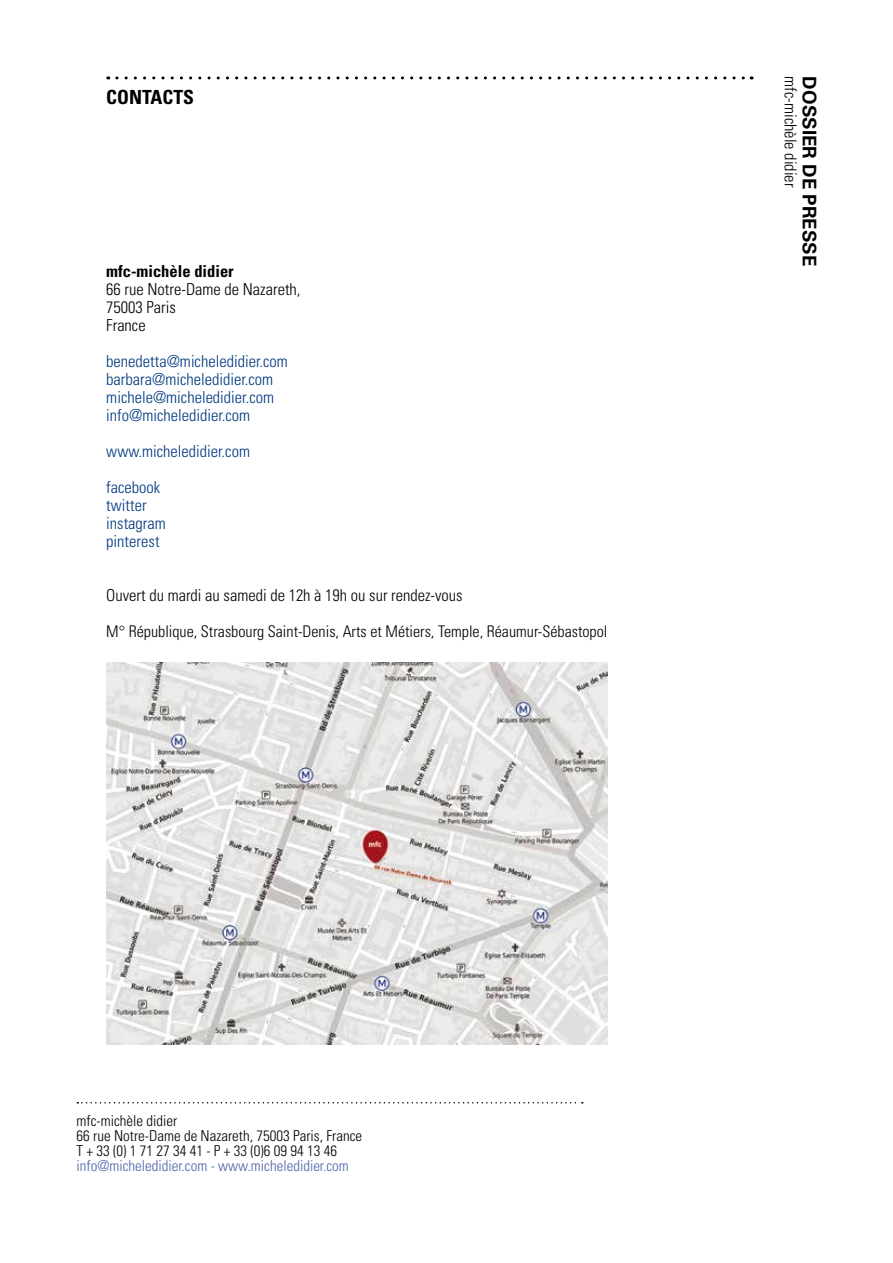
<style>
.page{position:relative;width:893px;height:1263px;background:#fff}
.page>*{position:absolute;margin:0;border:0;box-sizing:border-box;transform-origin:0 0}
.t1{font:700 condensed 19.5px "Univers LT Std";color:#000}
.t2{font:700 18.75px "Univers LT Std";color:#000}
.t3{font:300 condensed 16.5px/18px "Univers LT Std";color:#003882}
.t4{font:300 condensed 16.5px/18px "Univers LT Std";color:#000}
.t5{font:700 condensed 16.5px "Univers LT Std";color:#000}
.t6{font:300 condensed 16.05px "Univers LT Std";color:#000}
.t7{font:300 condensed 15px/15px "Univers LT Std";color:#000}
.t8{font:300 condensed 15px "Univers LT Std";color:#4f63a7}
</style>
<div class="page">
<svg style="left:77px;top:1102px;width:506px;height:1px"></svg>
<svg style="left:117px;top:76px;width:635px;height:3px"></svg>
<img style="left:107px;top:662px;width:501px;height:382px">
<p class="t1" style="left:106px;top:86px;width:89px">CONTACTS</p>
<p class="t5" style="left:106px;top:261px;width:129px">mfc-michèle didier</p>
<p class="t4" style="left:106px;top:280px;width:196px">66 rue Notre-Dame de Nazareth,<br>75003 Paris<br>France</p>
<p class="t3" style="left:106px;top:352px;width:183px">benedetta@micheledidier.com barbara@micheledidier.com michele@micheledidier.com info@micheledidier.com</p>
<p class="t3" style="left:106px;top:433px;width:145px;line-height:36px">www.micheledidier.com facebook</p>
<p class="t3" style="left:106px;top:496px;width:61px">twitter instagram pinterest</p>
<p class="t4" style="left:106px;top:586px;width:358px">Ouvert du mardi au samedi de 12h à 19h ou sur rendez-vous</p>
<p class="t6" style="left:106px;top:622px;width:503px">M° République, Strasbourg Saint-Denis, Arts et Métiers, Temple, Réaumur-Sébastopol</p>
<p class="t4" style="left:800px;top:76px;width:112px;rotate:90deg">mfc-michèle didier</p>
<p class="t2" style="left:820px;top:76px;width:191px;rotate:90deg">DOSSIER DE PRESSE</p>
<p class="t7" style="left:77px;top:1113px;width:287px">mfc-michèle didier<br>66 rue Notre-Dame de Nazareth, 75003 Paris, France<br>T + 33 (0) 1 71 27 34 41 - P + 33 (0)6 09 94 13 46</p>
<p class="t8" style="left:77px;top:1157px;width:274px">info@micheledidier.com - www.micheledidier.com</p>
</div>
